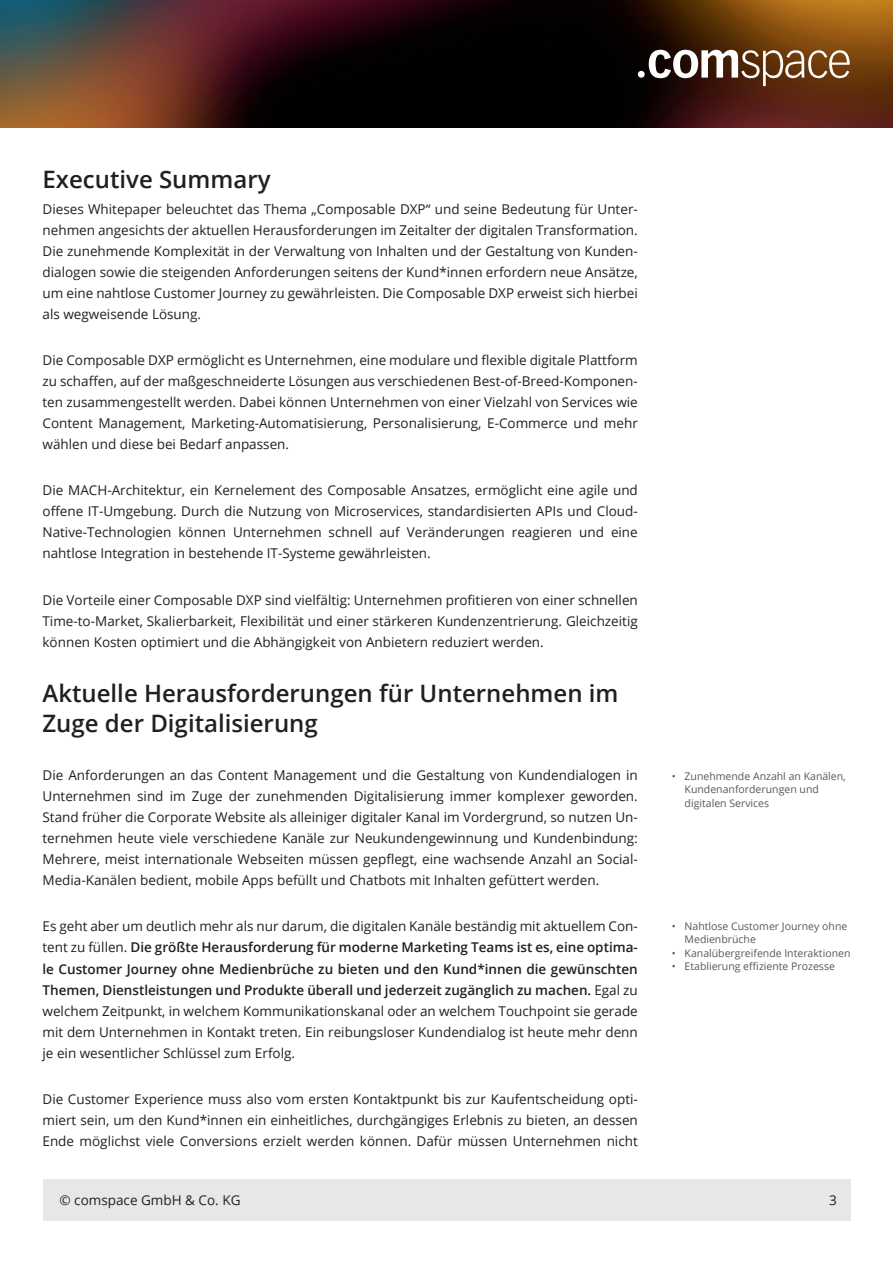
<style>
.page{position:relative;width:893px;height:1263px;background:#fff}
.page>*{position:absolute;margin:0;border:0;box-sizing:border-box;transform-origin:0 0}
.t1{font:600 24px/30px "Open Sans";color:#231f20}
.t2{font:13.5px/21px "Open Sans";color:#231f20;text-align:justify}
.t3{font:10.5px/13.5px "Open Sans";color:#57585a}
.s1{font-weight:600}
</style>
<div class="page">
<div style="left:43px;top:1179px;width:807px;height:41px;background:#e6e7e9"></div>
<img style="left:0;top:0;width:893px;height:128px">
<svg style="left:649px;top:50px;width:201px;height:36px"></svg>
<div style="left:638px;top:71px;width:7px;height:7px;background:#fff;border-radius:50%"></div>
<h1 class="t1" style="left:43px;top:164px;width:230px">Executive Summary</h1>
<p class="t2" style="left:43px;top:198px;width:597px">Dieses Whitepaper beleuchtet das Thema „Composable DXP“ und seine Bedeutung für Unter&shy;nehmen angesichts der aktuellen Herausforderungen im Zeitalter der digitalen Transformation.<br>Die zunehmende Komplexität in der Verwaltung von Inhalten und der Gestaltung von Kunden&shy;dialogen sowie die steigenden Anforderungen seitens der Kund*innen erfordern neue Ansätze, um eine nahtlose Customer Journey zu gewährleisten. Die Composable DXP erweist sich hierbei als wegweisende Lösung.</p>
<p class="t2" style="left:43px;top:349px;width:597px">Die Composable DXP ermöglicht es Unternehmen, eine modulare und flexible digitale Plattform zu schaffen, auf der maßgeschneiderte Lösungen aus verschiedenen Best-of-Breed-Komponen&shy;ten zusammengestellt werden. Dabei können Unternehmen von einer Vielzahl von Services wie Content Management, Marketing-Automatisierung, Personalisierung, E-Commerce und mehr wählen und diese bei Bedarf anpassen.</p>
<p class="t2" style="left:43px;top:480px;width:597px">Die MACH-Architektur, ein Kernelement des Composable Ansatzes, ermöglicht eine agile und offene IT-Umgebung. Durch die Nutzung von Microservices, standardisierten APIs und Cloud-Native-Technologien können Unternehmen schnell auf Veränderungen reagieren und eine nahtlose Integration in bestehende IT-Systeme gewährleisten.</p>
<p class="t2" style="left:43px;top:589px;width:597px">Die Vorteile einer Composable DXP sind vielfältig: Unternehmen profitieren von einer schnellen Time-to-Market, Skalierbarkeit, Flexibilität und einer stärkeren Kundenzentrierung. Gleichzeitig können Kosten optimiert und die Abhängigkeit von Anbietern reduziert werden.</p>
<h1 class="t1" style="left:43px;top:677px;width:577px">Aktuelle Herausforderungen für Unternehmen im<br>Zuge der Digitalisierung</h1>
<p class="t2" style="left:43px;top:764px;width:597px">Die Anforderungen an das Content Management und die Gestaltung von Kundendialogen in Unternehmen sind im Zuge der zunehmenden Digitalisierung immer komplexer geworden.<br>Stand früher die Corporate Website als alleiniger digitaler Kanal im Vordergrund, so nutzen Un&shy;ternehmen heute viele verschiedene Kanäle zur Neukundengewinnung und Kundenbindung:<br>Mehrere, meist internationale Webseiten müssen gepflegt, eine wachsende Anzahl an Social-Media-Kanälen bedient, mobile Apps befüllt und Chatbots mit Inhalten gefüttert werden.</p>
<p class="t2" style="left:43px;top:916px;width:597px">Es geht aber um deutlich mehr als nur darum, die digitalen Kanäle beständig mit aktuellem Con&shy;tent zu füllen. <span class="s1">Die größte Herausforderung für moderne Marketing Teams ist es, eine optima&shy;le Customer Journey ohne Medienbrüche zu bieten und den Kund*innen die gewünschten Themen, Dienstleistungen und Produkte überall und jederzeit zugänglich zu machen.</span> Egal zu welchem Zeitpunkt, in welchem Kommunikationskanal oder an welchem Touchpoint sie gerade mit dem Unternehmen in Kontakt treten. Ein reibungsloser Kundendialog ist heute mehr denn je ein wesentlicher Schlüssel zum Erfolg.</p>
<p class="t2" style="left:43px;top:1088px;width:597px">Die Customer Experience muss also vom ersten Kontaktpunkt bis zur Kaufentscheidung opti&shy;miert sein, um den Kund*innen ein einheitliches, durchgängiges Erlebnis zu bieten, an dessen Ende möglichst viele Conversions erzielt werden können. Dafür müssen Unternehmen nicht</p>
<p class="t3" style="left:685px;top:769px;width:163px;text-indent:-13px">• Zunehmende Anzahl an Kanälen,<br>Kundenanforderungen und digitalen Services</p>
<p class="t3" style="left:685px;top:919px;width:164px;text-indent:-13px">• Nahtlose Customer Journey ohne<br>Medienbrüche</p>
<p class="t3" style="left:672px;top:946px;width:180px">• Kanalübergreifende Interaktionen</p>
<p class="t3" style="left:672px;top:959px;width:165px">• Etablierung effiziente Prozesse</p>
<p class="t2" style="left:60px;top:1189px;width:182px">© comspace GmbH &amp; Co. KG</p>
<p class="t2" style="left:829px;top:1189px;width:9px">3</p>
</div>
